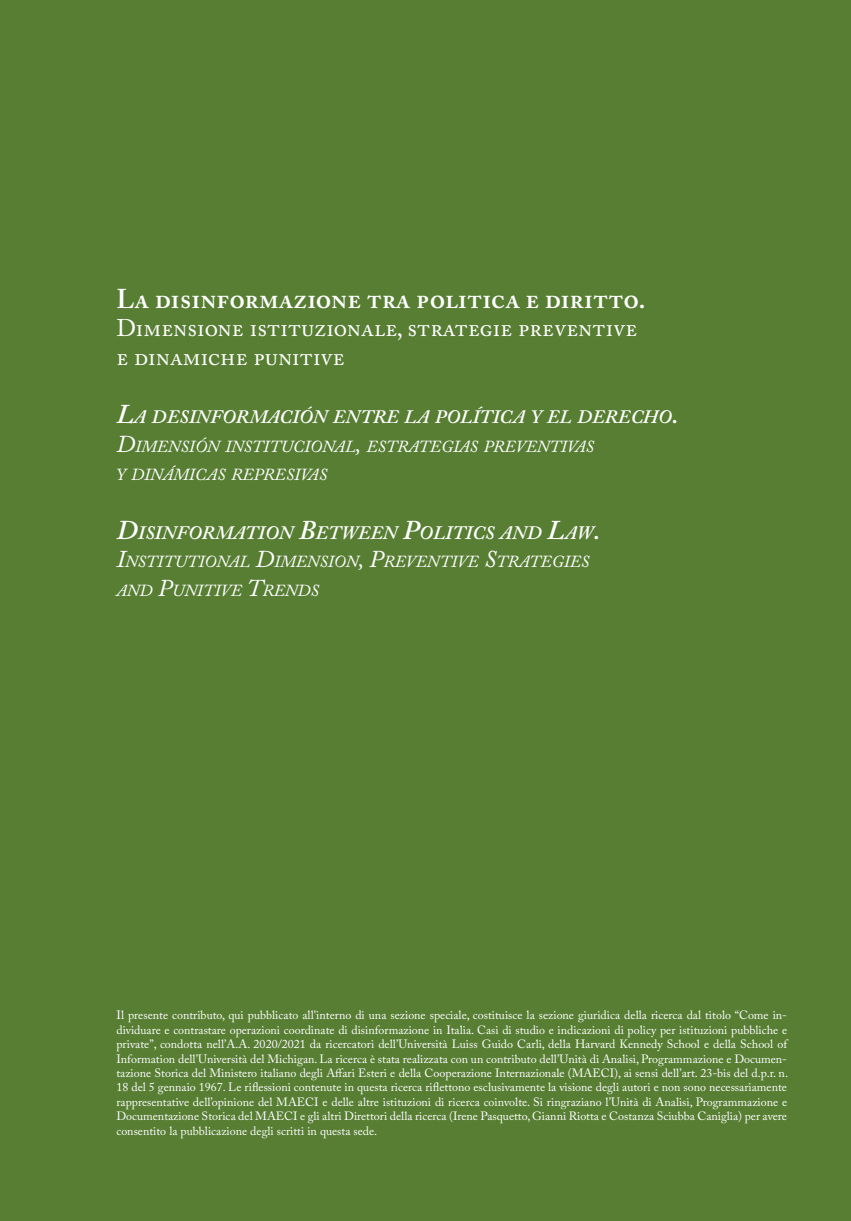
<style>
.page{position:relative;width:851px;height:1221px;background:#fff}
.page>*{position:absolute;margin:0;border:0;box-sizing:border-box;transform-origin:0 0}
.t1{font:600 27px "Adobe Caslon Pro";color:#fff}
.t2{font:24px/28.5px "Adobe Caslon Pro";color:#fff}
.t3{font:italic 600 18.9px "Adobe Caslon Pro";color:#fff}
.t4{font:italic 16.8px/28.5px "Adobe Caslon Pro";color:#fff}
.t5{font:12px/14.4px "Adobe Caslon Pro";color:#fff}
.s1{font-size:27px}
.s2{font-size:24px}
</style>
<div class="page">
<div style="left:0;top:0;width:850px;height:1220px;background:#577e33"></div>
<h1 class="t1" style="left:116px;top:283px;width:530px">La disinformazione tra politica e diritto.</h1>
<h2 class="t2" style="left:116px;top:314px;width:522px">Dimensione istituzionale, strategie preventive e dinamiche punitive</h2>
<h3 class="t3" style="left:116px;top:405px;width:563px"><span class="s1">L</span>A DESINFORMACIÓN ENTRE LA POLÍTICA Y EL DERECHO<span class="s1">.</span></h3>
<h3 class="t4" style="left:116px;top:431px;width:479px"><span class="s2">D</span>IMENSIÓN INSTITUCIONAL<span class="s2">,</span> ESTRATEGIAS PREVENTIVAS<br>Y DINÁMICAS REPRESIVAS</h3>
<h3 class="t3" style="left:116px;top:521px;width:485px"><span class="s1">D</span>ISINFORMATION <span class="s1">B</span>ETWEEN <span class="s1">P</span>OLITICS AND <span class="s1">L</span>AW<span class="s1">.</span></h3>
<h3 class="t4" style="left:116px;top:547px;width:474px"><span class="s2">I</span>NSTITUTIONAL <span class="s2">D</span>IMENSION<span class="s2">, P</span>REVENTIVE <span class="s2">S</span>TRATEGIES<br>AND <span class="s2">P</span>UNITIVE <span class="s2">T</span>RENDS</h3>
<p class="t5" style="left:116px;top:1007px;width:673px">Il presente contributo, qui pubblicato all'interno di una sezione speciale, costituisce la sezione giuridica della ricerca dal titolo “Come in&shy;dividuare e contrastare operazioni coordinate di disinformazione in Italia. Casi di studio e indicazioni di policy per istituzioni pubbliche e private”, condotta nell’A.A. 2020/2021 da ricercatori dell’Università Luiss Guido Carli, della Harvard Kennedy School e della School of Information dell’Università del Michigan. La ricerca è stata realizzata con un contributo dell’Unità di Analisi, Programmazione e Documen&shy;tazione Storica del Ministero italiano degli Affari Esteri e della Cooperazione Internazionale (MAECI), ai sensi dell’art. 23-bis del d.p.r. n.<br>18 del 5 gennaio 1967. Le riflessioni contenute in questa ricerca riflettono esclusivamente la visione degli autori e non sono necessariamente rappresentative dell’opinione del MAECI e delle altre istituzioni di ricerca coinvolte. Si ringraziano l’Unità di Analisi, Programmazione e Documentazione Storica del MAECI e gli altri Direttori della ricerca (Irene Pasquetto, Gianni Riotta e Costanza Sciubba Caniglia) per avere consentito la pubblicazione degli scritti in questa sede.</p>
</div>
